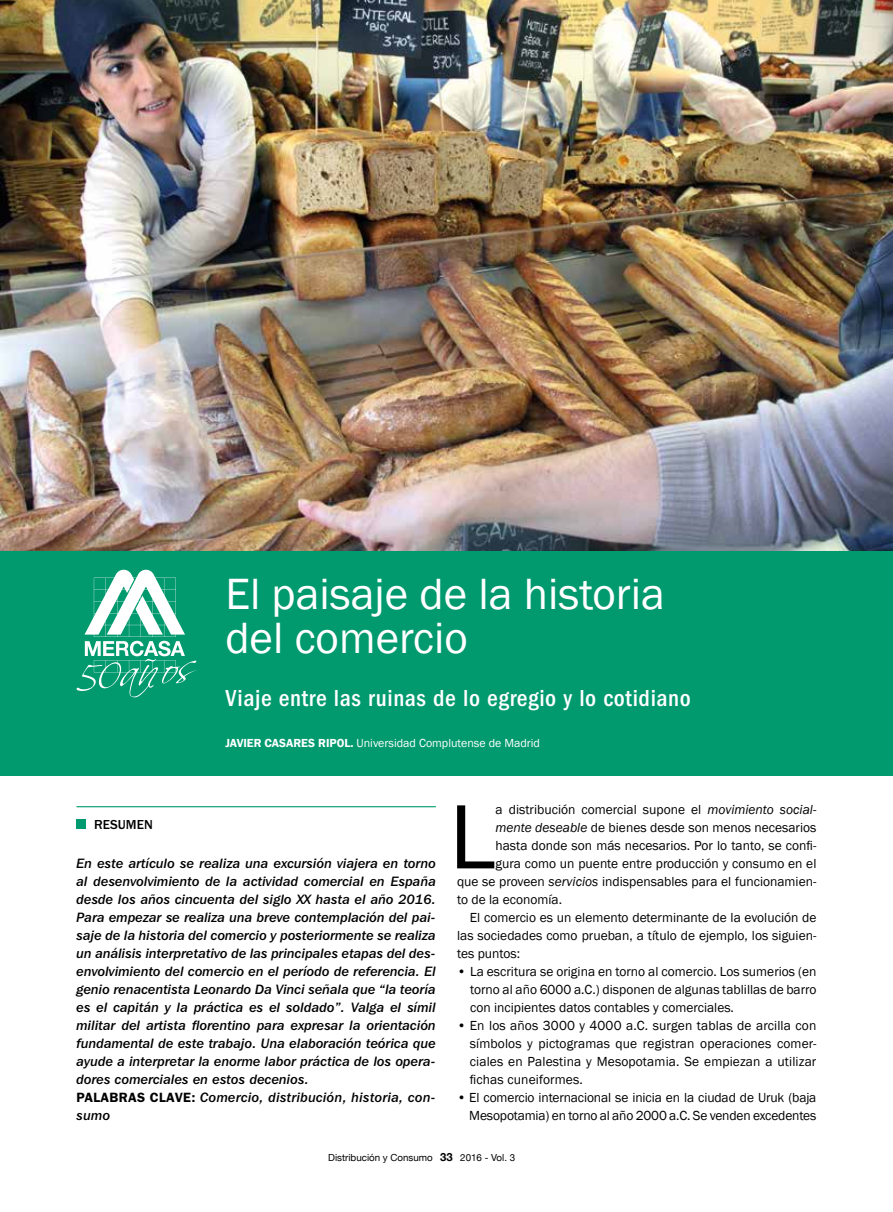
<style>
.page{position:relative;width:893px;height:1212px;background:#fff}
.page>*{position:absolute;margin:0;border:0;box-sizing:border-box;transform-origin:0 0}
.t1{font:94.5px "Franklin Gothic";color:#000}
.t2{font:45px/43.5px "Franklin Gothic";color:#fff}
.t3{font:500 condensed 24px "Franklin Gothic LT";letter-spacing:.025em;color:#fff}
.t4{font:13.5px/18px "Franklin Gothic";color:#000;text-align:justify}
.t5{font:13.5px/18px "Franklin Gothic IT Cby BT Med Ital";letter-spacing:.01em;color:#000}
.t6{font:500 13.5px "Franklin Gothic LT";color:#000}
.t7{font:12px "Franklin Gothic";color:#fff}
.t8{font:9.75px "Helvetica Neue";color:#000}
.s1{font-weight:600}
.s2{font-family:"Franklin Gothic LT";font-weight:600}
.s3{font-style:italic}
.s4{font-weight:700;font-size:11.25px}
</style>
<div class="page">
<img style="left:0;top:0;width:893px;height:552px">
<div style="left:0;top:552px;width:893px;height:224px;background:#009a6e"></div>
<hr style="left:77px;top:806px;width:359px;height:1px;background:#009a6e">
<div style="left:77px;top:819px;width:9px;height:10px;background:#009a6e"></div>
<svg style="left:77px;top:570px;width:121px;height:127px"></svg>
<h2 class="t2" style="left:225px;top:573px;width:441px">El paisaje de la historia del comercio</h2>
<h3 class="t3" style="left:225px;top:685px;width:467px">Viaje entre las ruinas de lo egregio y lo cotidiano</h3>
<p class="t7" style="left:225px;top:736px;width:316px"><span class="s1">JAVIER CASARES RIPOL.</span> Universidad Complutense de Madrid</p>
<p class="t6" style="left:94px;top:817px;width:60px">RESUMEN</p>
<p class="t5" style="left:77px;top:854px;width:361px">En este artículo se realiza una excursión viajera en torno al desenvolvimiento de la actividad comercial en España desde los años cincuenta del siglo XX hasta el año 2016.<br>Para empezar se realiza una breve contemplación del pai&shy;saje de la historia del comercio y posteriormente se realiza un análisis interpretativo de las principales etapas del des&shy;envolvimiento del comercio en el período de referencia. El genio renacentista Leonardo Da Vinci señala que “la teoría es el capitán y la práctica es el soldado”. Valga el símil militar del artista florentino para expresar la orientación fundamental de este trabajo. Una elaboración teórica que ayude a interpretar la enorme labor práctica de los opera&shy;dores comerciales en estos decenios.<br><span class="s2">PALABRAS CLAVE:</span> Comercio, distribución, historia, con&shy;sumo</p>
<h1 class="t1" style="left:449px;top:778px;width:48px">L</h1>
<p class="t4" style="left:495px;top:801px;width:322px">a distribución comercial supone el <span class="s3">movimiento social-</span></p>
<p class="t4" style="left:495px;top:819px;width:322px"><span class="s3">mente deseable</span> de bienes desde son menos necesarios</p>
<p class="t4" style="left:495px;top:837px;width:322px">hasta donde son más necesarios. Por lo tanto, se confi-</p>
<p class="t4" style="left:495px;top:855px;width:322px">gura como un puente entre producción y consumo en el</p>
<p class="t4" style="left:457px;top:873px;width:361px">que se proveen <span class="s3">servicios</span> indispensables para el funcionamien-</p>
<p class="t4" style="left:457px;top:891px;width:106px">to de la economía.</p>
<p class="t4" style="left:470px;top:909px;width:348px">El comercio es un elemento determinante de la evolución de</p>
<p class="t4" style="left:457px;top:927px;width:361px">las sociedades como prueban, a título de ejemplo, los siguien-</p>
<p class="t4" style="left:457px;top:945px;width:65px">tes puntos:</p>
<p class="t4" style="left:470px;top:963px;width:348px;text-indent:-13px">• La escritura se origina en torno al comercio. Los sumerios (en torno al año 6000 a.C.) disponen de algunas tablillas de barro con incipientes datos contables y comerciales.</p>
<p class="t4" style="left:470px;top:1017px;width:348px;text-indent:-13px">• En los años 3000 y 4000 a.C. surgen tablas de arcilla con símbolos y pictogramas que registran operaciones comer&shy;ciales en Palestina y Mesopotamia. Se empiezan a utilizar fichas cuneiformes.</p>
<p class="t4" style="left:457px;top:1089px;width:361px;text-align:right">• El comercio internacional se inicia en la ciudad de Uruk (baja<br>Mesopotamia) en torno al año 2000 a.C. Se venden excedentes</p>
<p class="t8" style="left:328px;top:1152px;width:188px">Distribución y Consumo <span class="s4">33</span> 2016 - Vol. 3</p>
</div>
